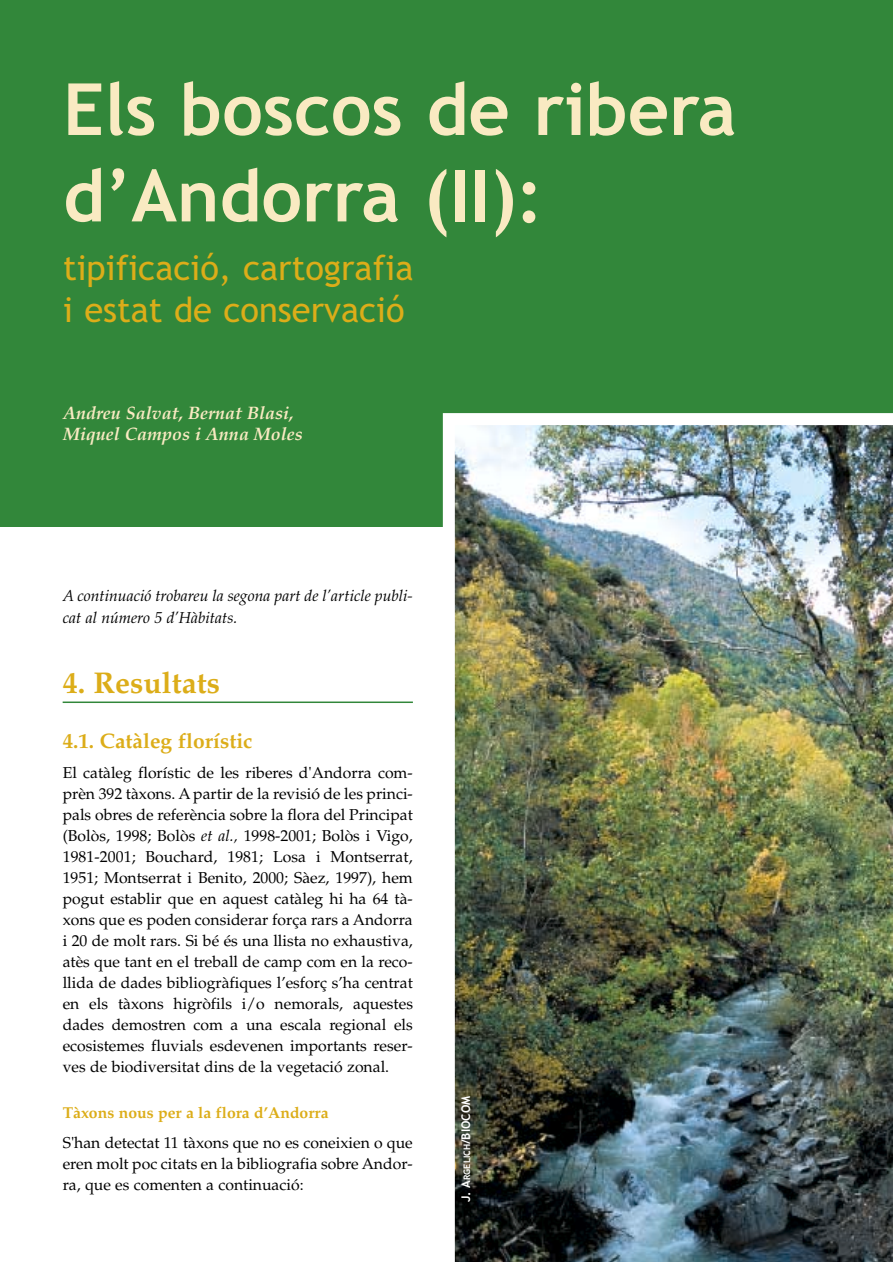
<style>
.page{position:relative;width:893px;height:1262px;background:#fff}
.page>*{position:absolute;margin:0;border:0;box-sizing:border-box;transform-origin:0 0}
.t1{font:700 72px/86.4px "Trebuchet MS";color:#f9eac2}
.t2{font:34.5px/41.4px "Trebuchet MS";color:#dcad19}
.t3{font:700 30px "Palatino";color:#dcad19}
.t4{font:700 21px "Palatino";color:#dcad19}
.t5{font:italic 700 18px/21px "Palatino";color:#f9eac2}
.t6{font:15.75px/21px "Palatino";color:#000;text-align:justify}
.t7{font:italic 15.75px/21px "Palatino";color:#000}
.t8{font:700 15.75px "Palatino";color:#dcad19}
.t9{font:700 12px "Trebuchet MS";color:#fff}
.s1{font-style:italic}
.s2{font-size:9px}
</style>
<div class="page">
<div style="left:0;top:0;width:892px;height:526px;background:#32873a"></div>
<hr style="left:63px;top:701px;width:350px;height:2px;background:#32873a">
<img style="left:443px;top:413px;width:449px;height:848px">
<h1 class="t1" style="left:63px;top:72px;width:674px">Els boscos de ribera d’Andorra (II):</h1>
<h2 class="t2" style="left:63px;top:250px;width:352px">tipificació, cartografia i estat de conservació</h2>
<p class="t5" style="left:63px;top:405px;width:241px">Andreu Salvat, Bernat Blasi,<br>Miquel Campos i Anna Moles</p>
<p class="t7" style="left:63px;top:587px;width:351px">A continuació trobareu la segona part de l’article publi&shy;cat al número 5 d’Hàbitats.</p>
<h3 class="t3" style="left:63px;top:671px;width:159px">4. Resultats</h3>
<h3 class="t4" style="left:63px;top:733px;width:191px">4.1. Catàleg florístic</h3>
<p class="t6" style="left:63px;top:763px;width:352px">El catàleg florístic de les riberes d'Andorra com&shy;prèn 392 tàxons. A partir de la revisió de les princi&shy;pals obres de referència sobre la flora del Principat (Bolòs, 1998; Bolòs <span class="s1">et al.,</span> 1998-2001; Bolòs i Vigo, 1981-2001; Bouchard, 1981; Losa i Montserrat, 1951; Montserrat i Benito, 2000; Sàez, 1997), hem pogut establir que en aquest catàleg hi ha 64 tà&shy;xons que es poden considerar força rars a Andorra i 20 de molt rars. Si bé és una llista no exhaustiva, atès que tant en el treball de camp com en la reco&shy;llida de dades bibliogràfiques l’esforç s’ha centrat en els tàxons higròfils i/o nemorals, aquestes dades demostren com a una escala regional els ecosistemes fluvials esdevenen importants reser&shy;ves de biodiversitat dins de la vegetació zonal.</p>
<p class="t8" style="left:63px;top:1106px;width:267px">Tàxons nous per a la flora d’Andorra</p>
<p class="t6" style="left:63px;top:1133px;width:351px">S'han detectat 11 tàxons que no es coneixien o que eren molt poc citats en la bibliografia sobre Andor&shy;ra, que es comenten a continuació:</p>
<p class="t9" style="left:461px;top:1202px;width:108px;rotate:-90deg">J. A<span class="s2">RGELICH</span>/BIOCOM</p>
</div>
